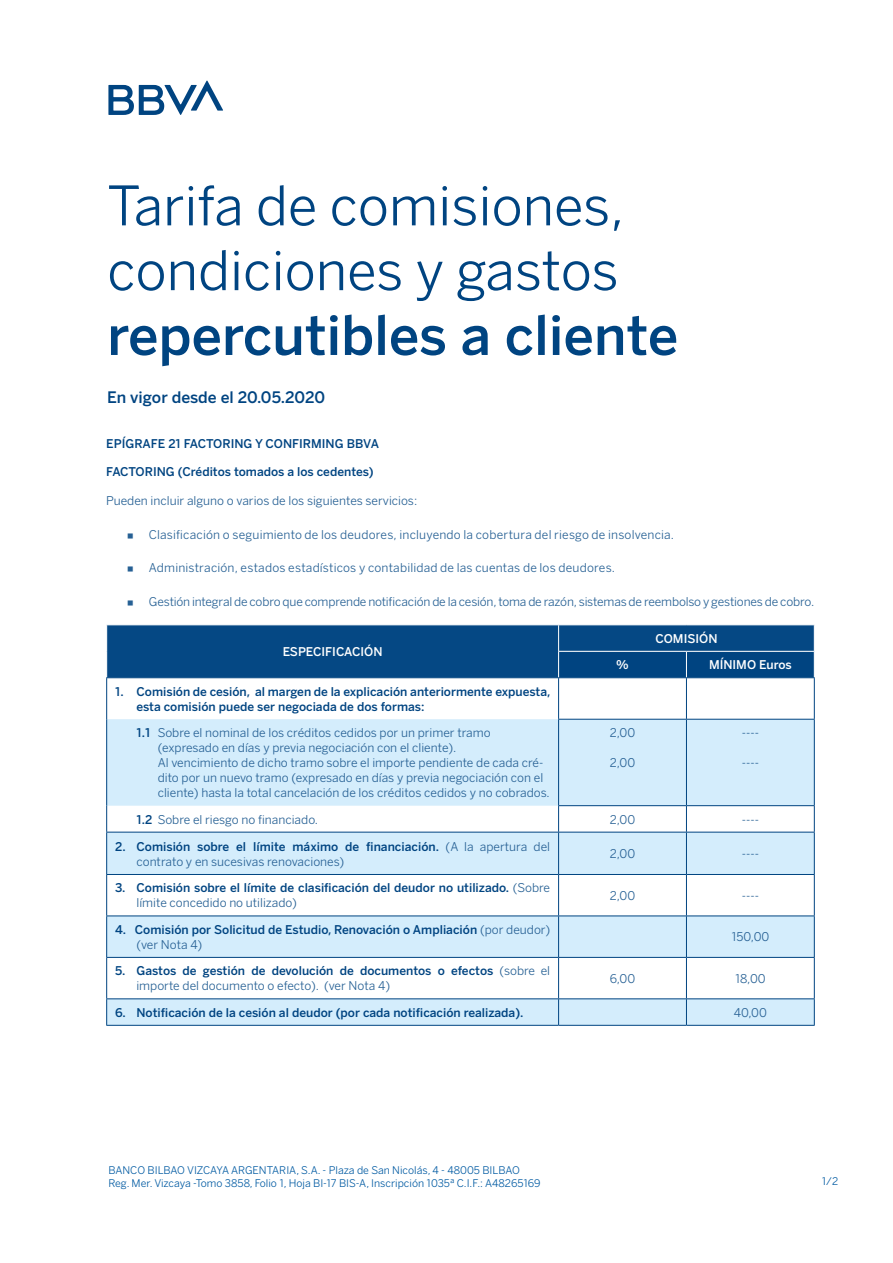
<style>
.page{position:relative;width:893px;height:1263px;background:#fff}
.page>*{position:absolute;margin:0;border:0;box-sizing:border-box;transform-origin:0 0}
.t1{font:54px/64.8px "Benton Sans BBVA";color:#004481}
.t2{font:500 54px "Benton Sans BBVA";color:#004481}
.t3{font:500 15.75px "Benton Sans BBVA";letter-spacing:-.005em;color:#004481}
.t4{font:12px/15px "Benton Sans BBVA";color:#266094}
.t5{font:500 12px/15px "Benton Sans BBVA";color:#004481}
.t6{font:500 12px "Benton Sans BBVA";color:#fff}
.t7{font:10.5px/12.6px "Benton Sans BBVA";color:#005aa2}
.s1{font-family:"STIX General"}
.s2{font-weight:500;color:#004481}
.s3{font-weight:400;color:#266094}
</style>
<div class="page">
<svg style="left:108px;top:80px;width:115px;height:35px"></svg>
<svg style="left:107px;top:678px;width:707px;height:41px"></svg>
<svg style="left:107px;top:719px;width:707px;height:306px;fill:#d4edfc"></svg>
<hr style="left:558px;top:678px;width:1px;height:41px;background:#004481">
<hr style="left:686px;top:678px;width:1px;height:41px;background:#004481">
<hr style="left:558px;top:719px;width:128px;height:1px;background:#004481">
<hr style="left:558px;top:720px;width:1px;height:85px;background:#004481">
<hr style="left:686px;top:719px;width:129px;height:1px;background:#004481">
<hr style="left:686px;top:720px;width:1px;height:85px;background:#004481">
<hr style="left:558px;top:805px;width:128px;height:1px;background:#004481">
<svg style="left:558px;top:806px;width:1px;height:26px"></svg>
<hr style="left:686px;top:805px;width:129px;height:1px;background:#004481">
<svg style="left:686px;top:806px;width:1px;height:26px"></svg>
<hr style="left:106px;top:832px;width:453px;height:1px;background:#004481">
<hr style="left:559px;top:832px;width:127px;height:1px;background:#004481">
<hr style="left:558px;top:832px;width:1px;height:42px;background:#004481">
<hr style="left:686px;top:832px;width:129px;height:1px;background:#004481">
<hr style="left:686px;top:832px;width:1px;height:42px;background:#004481">
<hr style="left:106px;top:874px;width:453px;height:1px;background:#004481">
<hr style="left:559px;top:874px;width:127px;height:1px;background:#004481">
<hr style="left:558px;top:875px;width:1px;height:40px;background:#004481">
<hr style="left:686px;top:874px;width:129px;height:1px;background:#004481">
<hr style="left:686px;top:875px;width:1px;height:40px;background:#004481">
<hr style="left:106px;top:915px;width:453px;height:1px;background:#004481">
<hr style="left:559px;top:915px;width:127px;height:1px;background:#004481">
<hr style="left:558px;top:916px;width:1px;height:41px;background:#004481">
<hr style="left:686px;top:915px;width:129px;height:1px;background:#004481">
<hr style="left:686px;top:916px;width:1px;height:41px;background:#004481">
<hr style="left:106px;top:957px;width:453px;height:1px;background:#004481">
<hr style="left:559px;top:957px;width:127px;height:1px;background:#004481">
<hr style="left:558px;top:958px;width:1px;height:40px;background:#004481">
<hr style="left:686px;top:957px;width:129px;height:1px;background:#004481">
<hr style="left:686px;top:958px;width:1px;height:40px;background:#004481">
<hr style="left:559px;top:998px;width:127px;height:1px;background:#004481">
<svg style="left:558px;top:999px;width:1px;height:26px"></svg>
<hr style="left:686px;top:998px;width:129px;height:1px;background:#004481">
<svg style="left:686px;top:999px;width:1px;height:26px"></svg>
<div style="left:106px;top:625px;width:709px;height:52px;background:#054884"></div>
<hr style="left:106px;top:677px;width:453px;height:1px;background:#004481">
<hr style="left:106px;top:678px;width:1px;height:41px;background:#004481">
<hr style="left:559px;top:677px;width:127px;height:1px;background:#004481">
<hr style="left:686px;top:677px;width:129px;height:1px;background:#004481">
<hr style="left:814px;top:678px;width:1px;height:41px;background:#004481">
<hr style="left:106px;top:719px;width:1px;height:87px;background:#004481">
<hr style="left:814px;top:720px;width:1px;height:85px;background:#004481">
<svg style="left:106px;top:806px;width:1px;height:26px"></svg>
<svg style="left:814px;top:806px;width:1px;height:26px"></svg>
<hr style="left:106px;top:832px;width:1px;height:42px;background:#004481">
<hr style="left:814px;top:832px;width:1px;height:42px;background:#004481">
<hr style="left:106px;top:875px;width:1px;height:40px;background:#004481">
<hr style="left:814px;top:875px;width:1px;height:40px;background:#004481">
<hr style="left:106px;top:916px;width:1px;height:41px;background:#004481">
<hr style="left:814px;top:916px;width:1px;height:41px;background:#004481">
<hr style="left:106px;top:958px;width:1px;height:40px;background:#004481">
<hr style="left:814px;top:958px;width:1px;height:40px;background:#004481">
<hr style="left:106px;top:998px;width:453px;height:1px;background:#004481">
<svg style="left:106px;top:999px;width:1px;height:26px"></svg>
<svg style="left:814px;top:999px;width:1px;height:26px"></svg>
<hr style="left:106px;top:1025px;width:453px;height:1px;background:#004481">
<hr style="left:559px;top:1025px;width:127px;height:1px;background:#004481">
<hr style="left:686px;top:1025px;width:129px;height:1px;background:#004481">
<h1 class="t1" style="left:107px;top:173px;width:518px">Tarifa de comisiones, condiciones y gastos</h1>
<h1 class="t2" style="left:107px;top:302px;width:573px">repercutibles a cliente</h1>
<h2 class="t3" style="left:107px;top:388px;width:219px">En vigor desde el 20.05.2020</h2>
<p class="t5" style="left:106px;top:436px;width:274px">EPÍGRAFE 21 FACTORING Y CONFIRMING BBVA</p>
<p class="t5" style="left:106px;top:464px;width:269px">FACTORING (Créditos tomados a los cedentes)</p>
<p class="t4" style="left:106px;top:493px;width:312px">Pueden incluir alguno o varios de los siguientes servicios:</p>
<p class="t4" style="left:128px;top:527px;width:548px"><span class="s1">▪</span> Clasificación o seguimiento de los deudores, incluyendo la cobertura del riesgo de insolvencia.</p>
<p class="t4" style="left:128px;top:560px;width:489px"><span class="s1">▪</span> Administración, estados estadísticos y contabilidad de las cuentas de los deudores.</p>
<p class="t4" style="left:128px;top:594px;width:688px"><span class="s1">▪</span> Gestión integral de cobro que comprende notificación de la cesión, toma de razón, sistemas de reembolso y gestiones de cobro.</p>
<p class="t6" style="left:283px;top:644px;width:101px">ESPECIFICACIÓN</p>
<p class="t6" style="left:655px;top:631px;width:64px">COMISIÓN</p>
<p class="t6" style="left:616px;top:657px;width:14px">%</p>
<p class="t6" style="left:709px;top:657px;width:84px">MÍNIMO Euros</p>
<p class="t5" style="left:136px;top:684px;width:415px;text-indent:-21px">1. Comisión de cesión, al margen de la explicación anteriormente expuesta, esta comisión puede ser negociada de dos formas:</p>
<p class="t4" style="left:158px;top:725px;width:394px;text-indent:-21px"><span class="s2">1.1</span> Sobre el nominal de los créditos cedidos por un primer tramo (expresado en días y previa negociación con el cliente).<br>Al vencimiento de dicho tramo sobre el importe pendiente de cada cré&shy;dito por un nuevo tramo (expresado en días y previa negociación con el cliente) hasta la total cancelación de los créditos cedidos y no cobrados.</p>
<p class="t4" style="left:610px;top:725px;width:27px">2,00</p>
<p class="t4" style="left:610px;top:755px;width:27px">2,00</p>
<p class="t4" style="left:742px;top:725px;width:19px">----</p>
<p class="t4" style="left:742px;top:755px;width:19px">----</p>
<p class="t4" style="left:136px;top:812px;width:183px"><span class="s2">1.2</span> Sobre el riesgo no financiado.</p>
<p class="t4" style="left:610px;top:812px;width:27px">2,00</p>
<p class="t4" style="left:742px;top:812px;width:19px">----</p>
<p class="t4" style="left:136px;top:839px;width:415px;text-indent:-21px"><span class="s2">2. Comisión sobre el límite máximo de financiación.</span> (A la apertura del contrato y en sucesivas renovaciones)</p>
<p class="t4" style="left:610px;top:846px;width:27px">2,00</p>
<p class="t4" style="left:742px;top:846px;width:19px">----</p>
<p class="t5" style="left:136px;top:881px;width:415px;text-indent:-21px">3. Comisión sobre el límite de clasificación del deudor no utilizado. <span class="s3">(Sobre límite concedido no utilizado)</span></p>
<p class="t4" style="left:610px;top:888px;width:27px">2,00</p>
<p class="t4" style="left:742px;top:888px;width:19px">----</p>
<p class="t5" style="left:136px;top:922px;width:415px;text-indent:-21px">4. Comisión por Solicitud de Estudio, Renovación o Ampliación <span class="s3">(por deudor) (ver Nota 4)</span></p>
<p class="t4" style="left:731px;top:929px;width:39px">150,00</p>
<p class="t5" style="left:136px;top:963px;width:415px;text-indent:-21px">5. Gastos de gestión de devolución de documentos o efectos <span class="s3">(sobre el importe del documento o efecto). (ver Nota 4)</span></p>
<p class="t4" style="left:610px;top:971px;width:27px">6,00</p>
<p class="t4" style="left:735px;top:971px;width:32px">18,00</p>
<p class="t5" style="left:115px;top:1005px;width:410px">6. Notificación de la cesión al deudor (por cada notificación realizada).</p>
<p class="t4" style="left:734px;top:1005px;width:35px">40,00</p>
<p class="t7" style="left:108px;top:1164px;width:434px">BANCO BILBAO VIZCAYA ARGENTARIA, S.A. - Plaza de San Nicolás, 4 - 48005 BILBAO<br>Reg. Mer. Vizcaya -Tomo 3858, Folio 1, Hoja BI-17 BIS-A, Inscripción 1035ª C.I.F.: A48265169</p>
<p class="t7" style="left:822px;top:1175px;width:18px">1/2</p>
</div>
